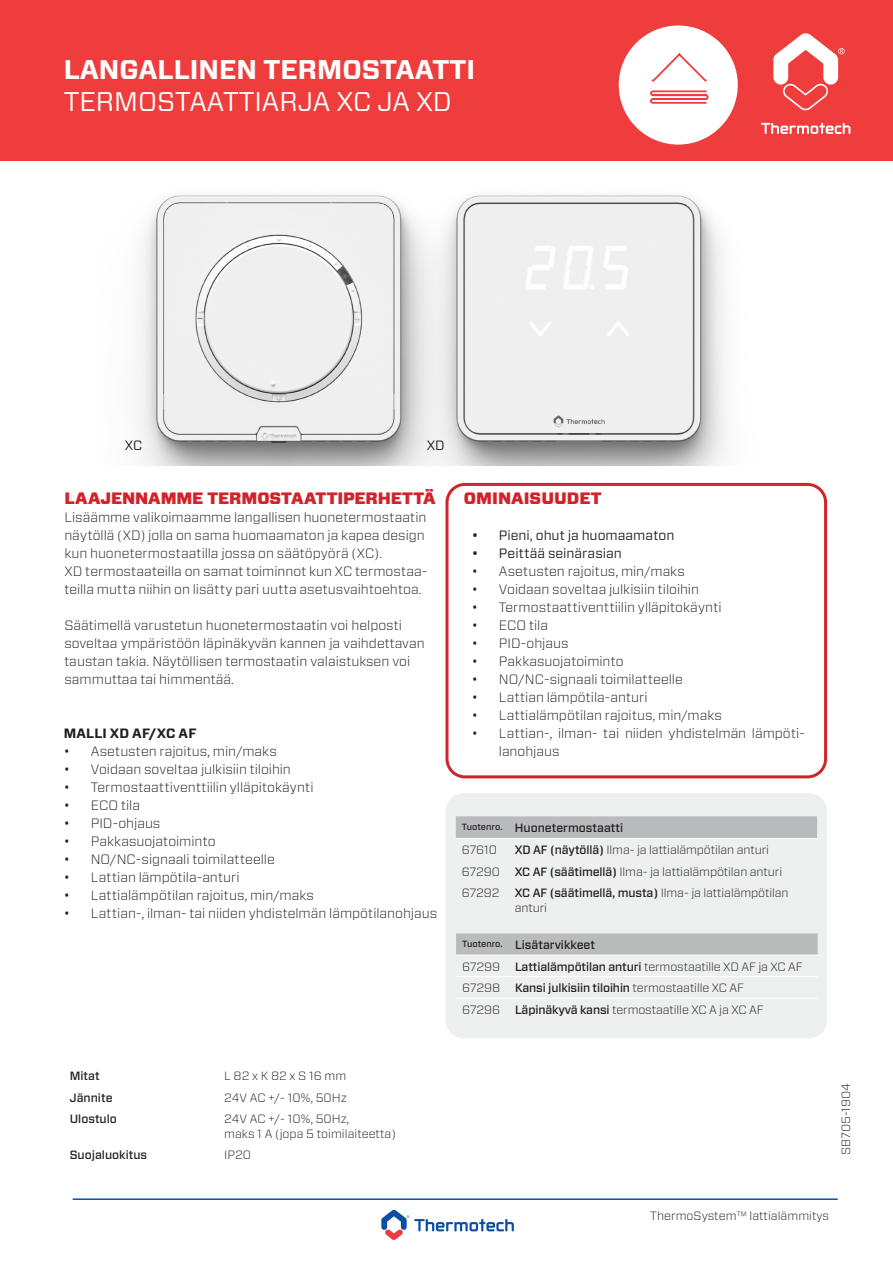
<style>
.page{position:relative;width:893px;height:1263px;background:#fff}
.page>*{position:absolute;margin:0;border:0;box-sizing:border-box;transform-origin:0 0}
.t1{font:700 27px "Forza";color:#fff}
.t2{font:27px "Forza";color:#fff}
.t3{font:900 16.5px "Forza";color:#d1232a}
.t4{font:300 13.5px/18px "Forza";color:#231f20}
.t5{font:13.5px "Forza";color:#231f20}
.t6{font:700 13.5px "Forza";letter-spacing:.015em;color:#231f20}
.Faktabröd{font:300 12px/14.4px "Forza";letter-spacing:-.01em;color:#231f20}
.Minirubrik{font:500 12px "Forza";color:#231f20}
.t7{font:500 9px "Forza";color:#231f20}
.s1{font-weight:500}
.s2{font-weight:300}
</style>
<div class="page">
<img style="left:139px;top:195px;width:587px;height:271px">
<div style="left:0;top:0;width:893px;height:161px;background:#ee3d3c"></div>
<div style="left:619px;top:26px;width:119px;height:119px;background:#fff;border-radius:50%"></div>
<svg style="left:650px;top:53px;width:59px;height:51px"></svg>
<div style="left:445px;top:793px;width:382px;height:245px;background:#eeefef;border-radius:18px"></div>
<div style="left:456px;top:816px;width:361px;height:22px;background:#babbbd"></div>
<hr style="left:456px;top:838px;width:53px;height:1px;background:#fff">
<hr style="left:509px;top:838px;width:308px;height:1px;background:#fff">
<svg style="left:456px;top:933px;width:362px;height:22px;background:#bcbdbf"></svg>
<hr style="left:456px;top:955px;width:53px;height:1px;background:#fff">
<hr style="left:509px;top:955px;width:309px;height:1px;background:#fff">
<hr style="left:456px;top:976px;width:53px;height:1px;background:#fff">
<hr style="left:509px;top:976px;width:309px;height:1px;background:#fff">
<hr style="left:456px;top:998px;width:53px;height:1px;background:#fff">
<hr style="left:509px;top:998px;width:309px;height:1px;background:#fff">
<hr style="left:73px;top:1198px;width:765px;height:2px;background:#0d4da1">
<svg style="left:381px;top:1210px;width:133px;height:30px"></svg>
<svg style="left:761px;top:123px;width:89px;height:11px"></svg>
<svg style="left:773px;top:33px;width:72px;height:77px"></svg>
<div style="left:445px;top:483px;width:382px;height:295px;border:3px solid #d1232a;border-radius:18px"></div>
<p class="t1" style="left:64px;top:52px;width:413px">LANGALLINEN TERMOSTAATTI</p>
<p class="t2" style="left:64px;top:84px;width:389px">TERMOSTAATTIARJA XC JA XD</p>
<p class="t5" style="left:125px;top:436px;width:19px">XC</p>
<p class="t5" style="left:427px;top:436px;width:19px">XD</p>
<p class="t3" style="left:64px;top:487px;width:373px">LAAJENNAMME TERMOSTAATTIPERHETTÄ</p>
<p class="t4" style="left:64px;top:508px;width:365px">Lisäämme valikoimaamme langallisen huonetermostaatin näytöllä (XD) jolla on sama huomaamaton ja kapea design kun huonetermostaatilla jossa on säätöpyörä (XC).<br>XD termostaateilla on samat toiminnot kun XC termostaa&shy;teilla mutta niihin on lisätty pari uutta asetusvaihtoehtoa.</p>
<p class="t4" style="left:64px;top:616px;width:362px">Säätimellä varustetun huonetermostaatin voi helposti soveltaa ympäristöön läpinäkyvän kannen ja vaihdettavan taustan takia. Näytöllisen termostaatin valaistuksen voi sammuttaa tai himmentää.</p>
<p class="t6" style="left:64px;top:724px;width:134px">MALLI XD AF/XC AF</p>
<p class="t4" style="left:64px;top:742px;width:214px">• Asetusten rajoitus, min/maks</p>
<p class="t4" style="left:64px;top:760px;width:229px">• Voidaan soveltaa julkisiin tiloihin</p>
<p class="t4" style="left:64px;top:778px;width:251px">• Termostaattiventtiilin ylläpitokäynti</p>
<p class="t4" style="left:64px;top:796px;width:78px">• ECO tila</p>
<p class="t4" style="left:64px;top:814px;width:98px">• PID-ohjaus</p>
<p class="t4" style="left:64px;top:832px;width:153px">• Pakkasuojatoiminto</p>
<p class="t4" style="left:64px;top:850px;width:213px">• NO/NC-signaali toimilatteelle</p>
<p class="t4" style="left:64px;top:868px;width:177px">• Lattian lämpötila-anturi</p>
<p class="t4" style="left:64px;top:886px;width:252px">• Lattialämpötilan rajoitus, min/maks</p>
<p class="t4" style="left:64px;top:904px;width:375px">• Lattian-, ilman- tai niiden yhdistelmän lämpötilanohjaus</p>
<p class="t3" style="left:464px;top:488px;width:139px">OMINAISUUDET</p>
<p class="t5" style="left:472px;top:526px;width:204px">• Pieni, ohut ja huomaamaton</p>
<p class="t5" style="left:472px;top:544px;width:151px">• Peittää seinärasian</p>
<p class="t4" style="left:472px;top:562px;width:214px">• Asetusten rajoitus, min/maks</p>
<p class="t4" style="left:472px;top:580px;width:229px">• Voidaan soveltaa julkisiin tiloihin</p>
<p class="t4" style="left:472px;top:598px;width:251px">• Termostaattiventtiilin ylläpitokäynti</p>
<p class="t4" style="left:472px;top:616px;width:78px">• ECO tila</p>
<p class="t4" style="left:472px;top:634px;width:98px">• PID-ohjaus</p>
<p class="t4" style="left:472px;top:652px;width:153px">• Pakkasuojatoiminto</p>
<p class="t4" style="left:472px;top:670px;width:213px">• NO/NC-signaali toimilatteelle</p>
<p class="t4" style="left:472px;top:688px;width:177px">• Lattian lämpötila-anturi</p>
<p class="t4" style="left:472px;top:706px;width:252px">• Lattialämpötilan rajoitus, min/maks</p>
<p class="t4" style="left:499px;top:724px;width:308px;text-indent:-27px">• Lattian-, ilman- tai niiden yhdistelmän lämpöti&shy;lanohjaus</p>
<p class="t7" style="left:462px;top:820px;width:42px">Tuotenro.</p>
<p class="Minirubrik" style="left:515px;top:820px;width:110px">Huonetermostaatti</p>
<p class="Faktabröd" style="left:462px;top:842px;width:37px">67610</p>
<p class="Faktabröd" style="left:515px;top:842px;width:256px"><span class="s1">XD AF (näytöllä)</span> Ilma- ja lattialämpötilan anturi</p>
<p class="Faktabröd" style="left:462px;top:864px;width:40px">67290</p>
<p class="Faktabröd" style="left:515px;top:864px;width:269px"><span class="s1">XC AF (säätimellä)</span> Ilma- ja lattialämpötilan anturi</p>
<p class="Faktabröd" style="left:462px;top:886px;width:39px">67292</p>
<p class="Faktabröd" style="left:515px;top:886px;width:275px"><span class="s1">XC AF (säätimellä, musta)</span> Ilma- ja lattialämpötilan anturi</p>
<p class="t7" style="left:462px;top:937px;width:42px">Tuotenro.</p>
<p class="Minirubrik" style="left:515px;top:937px;width:82px">Lisätarvikkeet</p>
<p class="Faktabröd" style="left:462px;top:959px;width:40px">67299</p>
<p class="Faktabröd" style="left:515px;top:959px;width:289px"><span class="s1">Lattialämpötilan anturi</span> termostaatille XD AF ja XC AF</p>
<p class="Faktabröd" style="left:462px;top:980px;width:40px">67298</p>
<p class="Minirubrik" style="left:515px;top:980px;width:230px">Kansi julkisiin tiloihin <span class="s2">termostaatille XC AF</span></p>
<p class="Faktabröd" style="left:462px;top:1002px;width:40px">67296</p>
<p class="Faktabröd" style="left:515px;top:1002px;width:250px"><span class="s1">Läpinäkyvä kansi</span> termostaatille XC A ja XC AF</p>
<p class="Minirubrik" style="left:70px;top:1068px;width:31px">Mitat</p>
<p class="Faktabröd" style="left:224px;top:1068px;width:124px">L 82 x K 82 x S 16 mm</p>
<p class="Minirubrik" style="left:70px;top:1090px;width:44px">Jännite</p>
<p class="Faktabröd" style="left:224px;top:1090px;width:124px">24V AC +/- 10%, 50Hz</p>
<p class="Minirubrik" style="left:70px;top:1111px;width:49px">Ulostulo</p>
<p class="Faktabröd" style="left:224px;top:1112px;width:173px">24V AC +/- 10%, 50Hz,<br>maks 1 A (jopa 5 toimilaiteetta)</p>
<p class="Minirubrik" style="left:70px;top:1147px;width:79px">Suojaluokitus</p>
<p class="Faktabröd" style="left:224px;top:1148px;width:28px">IP20</p>
<p class="Faktabröd" style="left:838px;top:1155px;width:74px;rotate:-90deg">SB705-1904</p>
<p class="Faktabröd" style="left:650px;top:1208px;width:180px">ThermoSystem™ lattialämmitys</p>
</div>
